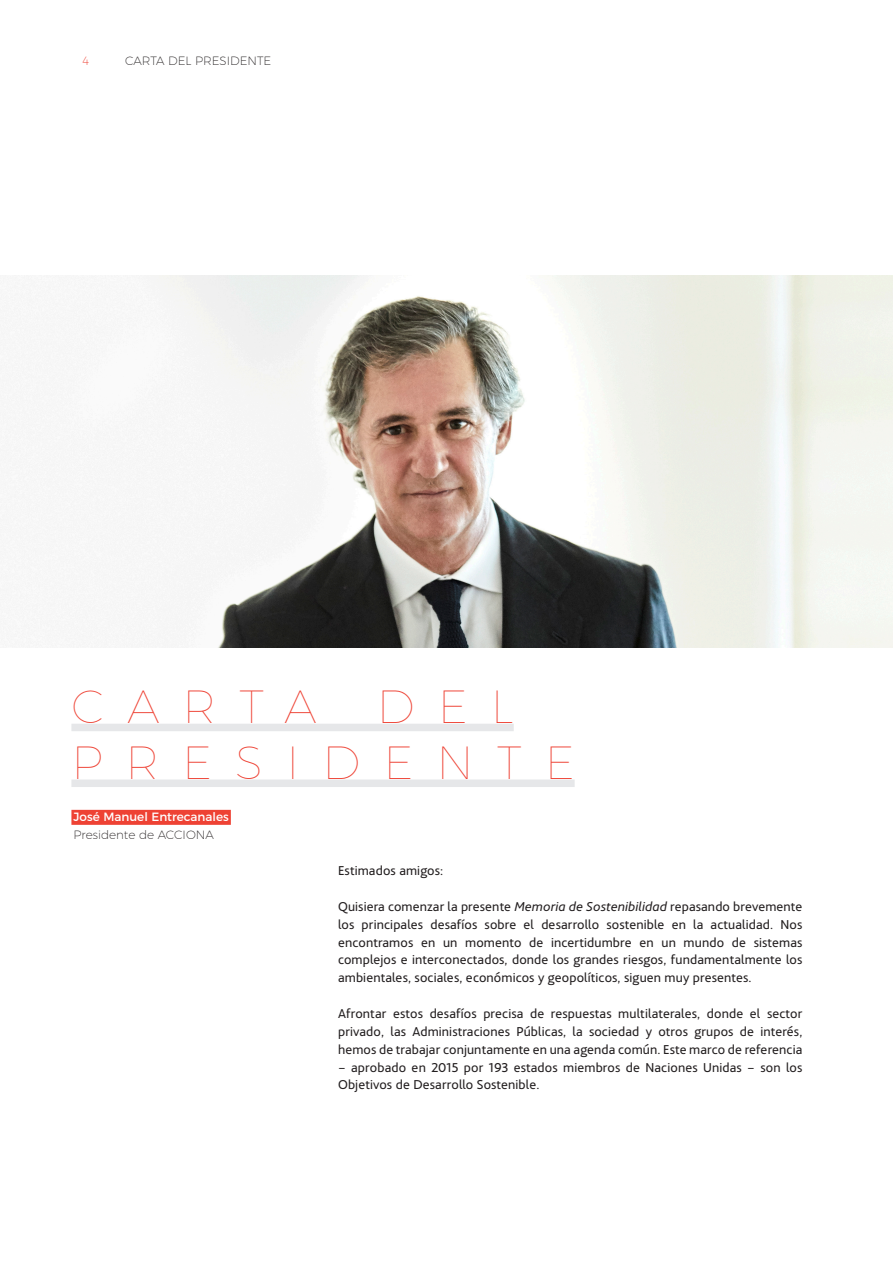
<style>
.page{position:relative;width:893px;height:1263px;background:#fff}
.page>*{position:absolute;margin:0;border:0;box-sizing:border-box;transform-origin:0 0}
._00_TITULAR_Grande{font:100 46.5px/55.8px "Montserrat";letter-spacing:.5em;color:#ee4234}
._02_TEXTO_GENERAL{font:13.5px/17.9px "Acciona";letter-spacing:.01em;color:#231f20;text-align:justify}
._71_PIE_DE_FOTO_TEXT{font:200 12px "Montserrat";color:#231f20}
._70_PIE_DE_FOTO_TITU{font:12px "Montserrat";color:#fff}
.t1{font:200 12px "Montserrat";color:#ee4234}
.s1{font-style:italic}
</style>
<div class="page">
<img style="left:38px;top:275px;width:855px;height:372px">
<div style="left:71px;top:810px;width:160px;height:15px;background:#ee4234"></div>
<div style="left:71px;top:724px;width:443px;height:7px;background:#e6e7e9"></div>
<div style="left:71px;top:779px;width:504px;height:8px;background:#e6e7e9"></div>
<p class="t1" style="left:83px;top:52px;width:8px">4</p>
<p class="_71_PIE_DE_FOTO_TEXT" style="left:125px;top:52px;width:148px">CARTA DEL PRESIDENTE</p>
<p class="_00_TITULAR_Grande" style="left:71px;top:675px;width:246px">CARTA</p>
<p class="_00_TITULAR_Grande" style="left:71px;top:675px;width:505px;text-indent:305px">DEL<br>PRESIDENTE</p>
<p class="_70_PIE_DE_FOTO_TITU" style="left:74px;top:807px;width:157px">José Manuel Entrecanales</p>
<p class="_71_PIE_DE_FOTO_TEXT" style="left:74px;top:826px;width:142px">Presidente de ACCIONA</p>
<p class="_02_TEXTO_GENERAL" style="left:338px;top:860px;width:107px">Estimados amigos:</p>
<p class="_02_TEXTO_GENERAL" style="left:338px;top:896px;width:466px">Quisiera comenzar la presente <span class="s1">Memoria de Sostenibilidad</span> repasando brevemente los principales desafíos sobre el desarrollo sostenible en la actualidad. Nos encontramos en un momento de incertidumbre en un mundo de sistemas complejos e interconectados, donde los grandes riesgos, fundamentalmente los ambientales, sociales, económicos y geopolíticos, siguen muy presentes.</p>
<p class="_02_TEXTO_GENERAL" style="left:338px;top:1003px;width:466px">Afrontar estos desafíos precisa de respuestas multilaterales, donde el sector privado, las Administraciones Públicas, la sociedad y otros grupos de interés, hemos de trabajar conjuntamente en una agenda común. Este marco de referencia</p>
<p class="_02_TEXTO_GENERAL" style="left:338px;top:1057px;width:466px">– aprobado en 2015 por 193 estados miembros de Naciones Unidas – son los<br>Objetivos de Desarrollo Sostenible.</p>
</div>
